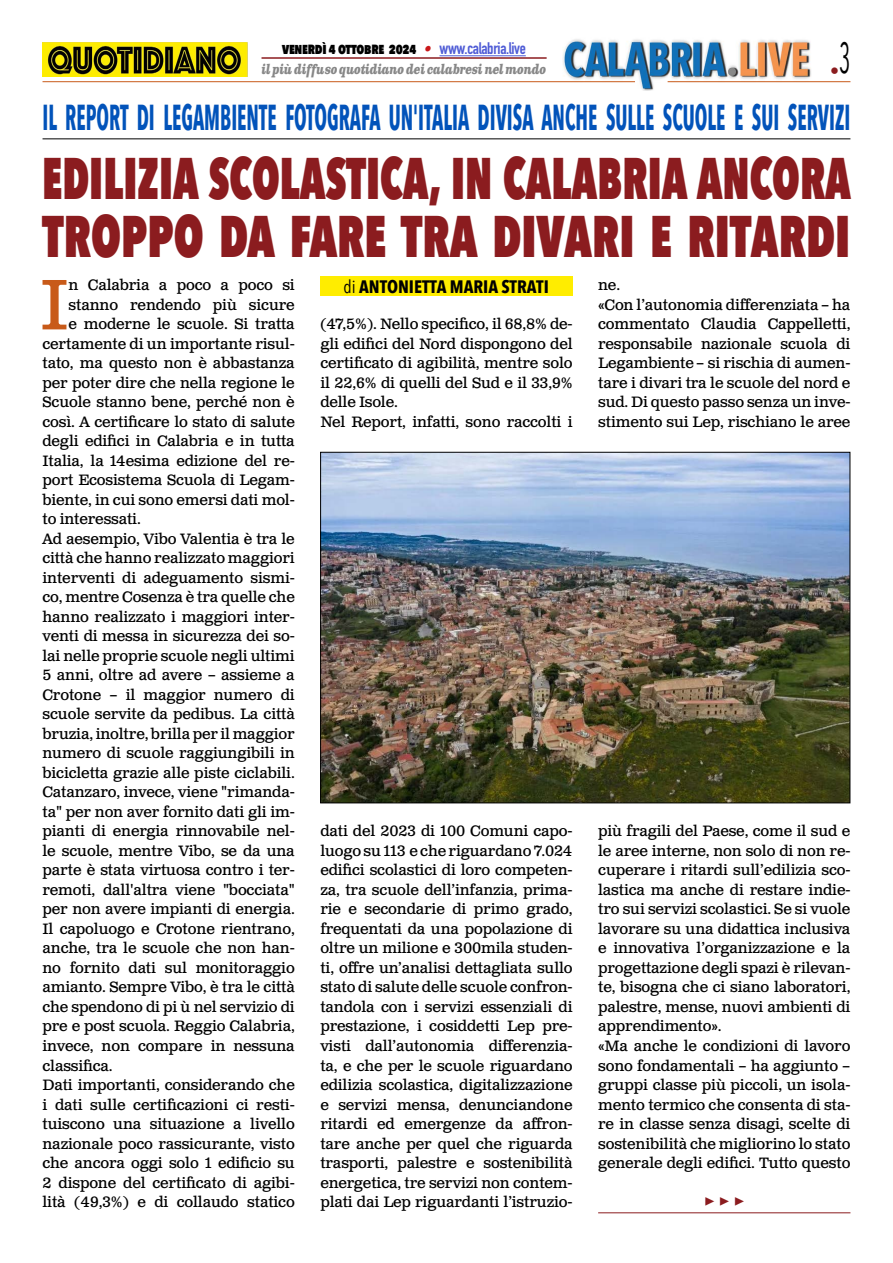
<style>
.page{position:relative;width:893px;height:1263px;background:#fff}
.page>*{position:absolute;margin:0;border:0;box-sizing:border-box;transform-origin:0 0}
.t1{font:71.25px "Clarendon Text Pro";color:#c85a19}
.t2{font:800 58.5px/58.5px "Avenir Next Condensed";color:#8b1c1f;scale:.74 1}
.t3{font:700 36px "Avenir Next Condensed";color:#0253ba;scale:.57 1}
.t4{font:700 18px "Avenir Next Condensed";color:#000}
.t5{font:700 18px "Minion Pro";color:#8b1c1f}
.t6{font:18px "Avenir Next Condensed";color:#8b1c1f}
.t7{font:15px/19.5px "Clarendon Text Pro";letter-spacing:-.01em;color:#000}
.t8{font:800 15px "Avenir Next Condensed";letter-spacing:-.02em;color:#000;scale:.9 1}
.t9{font:italic 700 13.5px "Clarendon Text Pro";letter-spacing:-.04em;color:#878787;scale:.79 1}
.s1{font-family:"Clarendon Text Pro";font-weight:700;font-style:italic;color:#ca181a}
.s2{font-family:"DIN Condensed";font-weight:700;font-size:16.5px;color:#4f5cd6}
.s3{font-weight:400}
</style>
<div class="page">
<img style="left:563px;top:39px;width:248px;height:51px">
<hr style="left:43px;top:81px;width:592px;height:1px;background:#c85a19">
<hr style="left:668px;top:81px;width:182px;height:1px;background:#c85a19">
<hr style="left:439px;top:55px;width:87px;height:1px;background:#4f5cd6">
<hr style="left:261px;top:57px;width:286px;height:2px;background:#8b1c1f">
<img style="left:43px;top:42px;width:204px;height:35px">
<img style="left:322px;top:454px;width:526px;height:347px">
<hr style="left:598px;top:1212px;width:252px;height:1px;background:#8b1c1f">
<hr style="left:43px;top:138px;width:807px;height:1px;background:#000">
<div style="left:320px;top:277px;width:252px;height:19px;background:#ffed00"></div>
<p class="t8" style="left:282px;top:39px;width:272px">venerdì 4 ottobre 2024 <span class="s1">•</span> <span class="s2">www.calabria.live</span></p>
<p class="t9" style="left:261px;top:61px;width:362px">il più diffuso quotidiano dei calabresi nel mondo</p>
<p class="t6" style="left:830px;top:55px;width:22px">•<sup>3</sup></p>
<h3 class="t3" style="left:43px;top:95px;width:1419px">IL REPORT DI LEGAMBIENTE FOTOGRAFA UN'ITALIA DIVISA ANCHE SULLE SCUOLE E SUI SERVIZI</h3>
<h2 class="t2" style="left:42px;top:148px;width:1094px">EDILIZIA SCOLASTICA, IN CALABRIA ANCORA<br>TROPPO DA FARE TRA DIVARI E RITARDI</h2>
<h1 class="t1" style="left:40px;top:262px;width:31px">I</h1>
<p class="t7" style="left:69px;top:276px;width:228px">n Calabria a poco a poco si</p>
<p class="t4" style="left:343px;top:276px;width:207px"><span class="s3">di</span> ANTONIETTA MARIA STRATI</p>
<p class="t7" style="left:598px;top:276px;width:254px">ne.<br>«Con l’autonomia differenziata – ha commentato Claudia Cappelletti, responsabile nazionale scuola di<br>Legambiente – si rischia di aumen&shy;tare i divari tra le scuole del nord e sud. Di questo passo senza un inve&shy;stimento sui Lep, rischiano le aree</p>
<p class="t7" style="left:69px;top:296px;width:228px">stanno rendendo più sicure</p>
<p class="t7" style="left:69px;top:315px;width:228px">e moderne le scuole. Si tratta</p>
<p class="t7" style="left:43px;top:335px;width:254px">certamente di un importante risul-</p>
<p class="t7" style="left:43px;top:354px;width:254px">tato, ma questo non è abbastanza</p>
<p class="t7" style="left:43px;top:374px;width:254px">per poter dire che nella regione le</p>
<p class="t7" style="left:43px;top:393px;width:254px">Scuole stanno bene, perché non è</p>
<p class="t7" style="left:43px;top:413px;width:254px">così. A certificare lo stato di salute</p>
<p class="t7" style="left:43px;top:432px;width:254px">degli edifici in Calabria e in tutta</p>
<p class="t7" style="left:43px;top:452px;width:254px">Italia, la 14esima edizione del re-</p>
<p class="t7" style="left:43px;top:471px;width:254px">port Ecosistema Scuola di Legam-</p>
<p class="t7" style="left:43px;top:491px;width:254px">biente, in cui sono emersi dati mol-</p>
<p class="t7" style="left:43px;top:510px;width:100px">to interessati.</p>
<p class="t7" style="left:43px;top:530px;width:254px">Ad aesempio, Vibo Valentia è tra le</p>
<p class="t7" style="left:43px;top:549px;width:254px">città che hanno realizzato maggiori</p>
<p class="t7" style="left:43px;top:569px;width:254px">interventi di adeguamento sismi-</p>
<p class="t7" style="left:43px;top:588px;width:254px">co, mentre Cosenza è tra quelle che</p>
<p class="t7" style="left:43px;top:608px;width:254px">hanno realizzato i maggiori inter-</p>
<p class="t7" style="left:43px;top:627px;width:254px">venti di messa in sicurezza dei so-</p>
<p class="t7" style="left:43px;top:647px;width:254px">lai nelle proprie scuole negli ultimi</p>
<p class="t7" style="left:43px;top:666px;width:254px">5 anni, oltre ad avere – assieme a</p>
<p class="t7" style="left:43px;top:686px;width:254px">Crotone – il maggior numero di</p>
<p class="t7" style="left:43px;top:705px;width:254px">scuole servite da pedibus. La città</p>
<p class="t7" style="left:43px;top:725px;width:254px">bruzia, inoltre, brilla per il maggior</p>
<p class="t7" style="left:43px;top:744px;width:254px">numero di scuole raggiungibili in</p>
<p class="t7" style="left:43px;top:764px;width:254px">bicicletta grazie alle piste ciclabili.</p>
<p class="t7" style="left:43px;top:783px;width:254px">Catanzaro, invece, viene "rimanda-</p>
<p class="t7" style="left:43px;top:803px;width:254px">ta" per non aver fornito dati gli im-</p>
<p class="t7" style="left:43px;top:822px;width:254px">pianti di energia rinnovabile nel-</p>
<p class="t7" style="left:43px;top:842px;width:254px">le scuole, mentre Vibo, se da una</p>
<p class="t7" style="left:43px;top:861px;width:254px">parte è stata virtuosa contro i ter-</p>
<p class="t7" style="left:43px;top:881px;width:254px">remoti, dall'altra viene "bocciata"</p>
<p class="t7" style="left:43px;top:900px;width:254px">per non avere impianti di energia.</p>
<p class="t7" style="left:43px;top:920px;width:254px">Il capoluogo e Crotone rientrano,</p>
<p class="t7" style="left:43px;top:939px;width:254px">anche, tra le scuole che non han-</p>
<p class="t7" style="left:43px;top:959px;width:254px">no fornito dati sul monitoraggio</p>
<p class="t7" style="left:43px;top:978px;width:254px">amianto. Sempre Vibo, è tra le città</p>
<p class="t7" style="left:43px;top:998px;width:254px">che spendono di pi ù nel servizio di</p>
<p class="t7" style="left:43px;top:1017px;width:254px">pre e post scuola. Reggio Calabria,</p>
<p class="t7" style="left:43px;top:1037px;width:254px">invece, non compare in nessuna</p>
<p class="t7" style="left:43px;top:1056px;width:72px">classifica.</p>
<p class="t7" style="left:43px;top:1076px;width:254px">Dati importanti, considerando che</p>
<p class="t7" style="left:43px;top:1095px;width:254px">i dati sulle certificazioni ci resti-</p>
<p class="t7" style="left:43px;top:1115px;width:254px">tuiscono una situazione a livello</p>
<p class="t7" style="left:43px;top:1134px;width:254px">nazionale poco rassicurante, visto</p>
<p class="t7" style="left:43px;top:1154px;width:254px">che ancora oggi solo 1 edificio su</p>
<p class="t7" style="left:43px;top:1173px;width:254px">2 dispone del certificato di agibi-</p>
<p class="t7" style="left:43px;top:1193px;width:254px">lità (49,3%) e di collaudo statico</p>
<p class="t7" style="left:320px;top:315px;width:254px">(47,5%). Nello specifico, il 68,8% de&shy;gli edifici del Nord dispongono del certificato di agibilità, mentre solo il 22,6% di quelli del Sud e il 33,9% delle Isole.<br>Nel Report, infatti, sono raccolti i</p>
<p class="t7" style="left:598px;top:822px;width:254px">più fragili del Paese, come il sud e le aree interne, non solo di non re&shy;cuperare i ritardi sull’edilizia sco&shy;lastica ma anche di restare indie&shy;tro sui servizi scolastici. Se si vuole lavorare su una didattica inclusiva e innovativa l’organizzazione e la progettazione degli spazi è rilevan&shy;te, bisogna che ci siano laboratori, palestre, mense, nuovi ambienti di apprendimento».<br>«Ma anche le condizioni di lavoro sono fondamentali – ha aggiunto – gruppi classe più piccoli, un isola&shy;mento termico che consenta di sta&shy;re in classe senza disagi, scelte di sostenibilità che migliorino lo stato generale degli edifici. Tutto questo</p>
<p class="t5" style="left:704px;top:1188px;width:42px">▶ ▶ ▶</p>
<p class="t7" style="left:320px;top:822px;width:254px;text-align:justify">dati del 2023 di 100 Comuni capo&shy;luogo su 113 e che riguardano 7.024 edifici scolastici di loro competen&shy;za, tra scuole dell’infanzia, prima&shy;rie e secondarie di primo grado, frequentati da una popolazione di oltre un milione e 300mila studen&shy;ti, offre un’analisi dettagliata sullo stato di salute delle scuole confron&shy;tandola con i servizi essenziali di prestazione, i cosiddetti Lep pre&shy;visti dall’autonomia differenzia&shy;ta, e che per le scuole riguardano edilizia scolastica, digitalizzazione e servizi mensa, denunciandone ritardi ed emergenze da affron&shy;tare anche per quel che riguarda trasporti, palestre e sostenibilità energetica, tre servizi non contem&shy;plati dai Lep riguardanti l’istruzio-</p>
</div>
